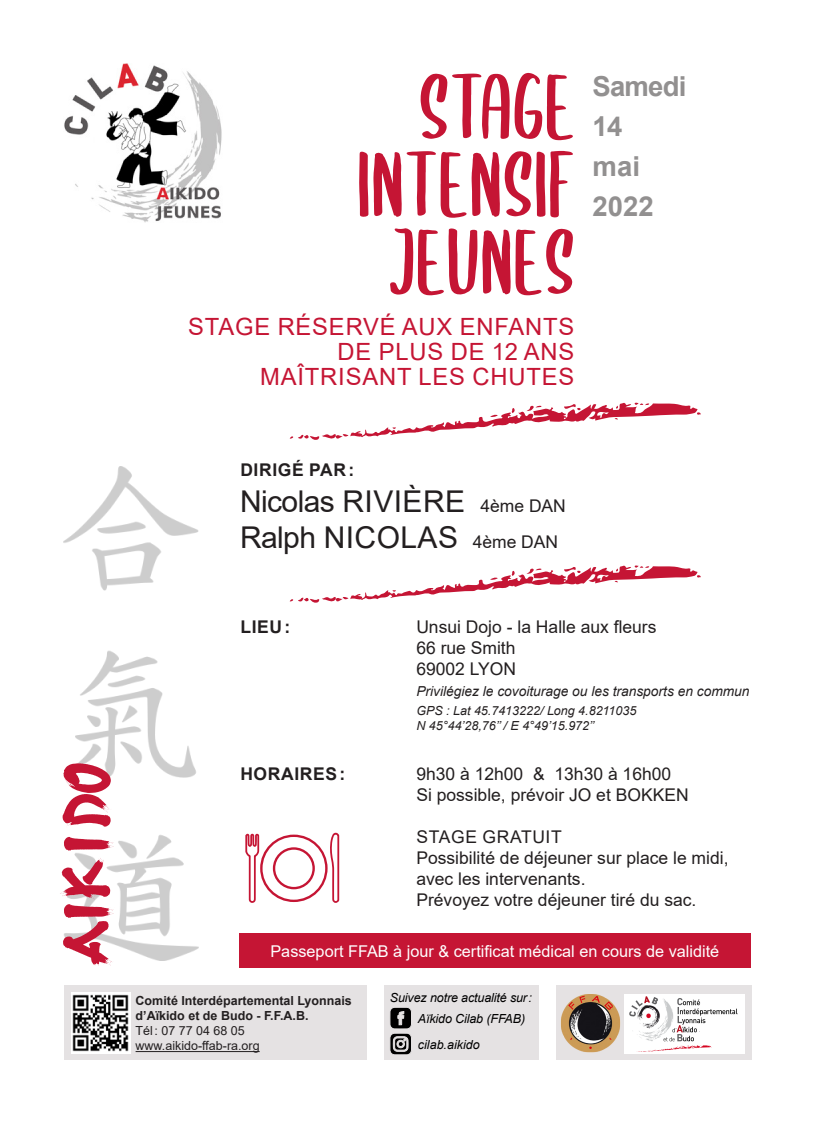
<style>
.page{position:relative;width:815px;height:1124px;background:#fff}
.page>*{position:absolute;margin:0;border:0;box-sizing:border-box;transform-origin:0 0}
.t1{font:93.75px "SUBSCRIBER";letter-spacing:.01em;color:#c51534}
.t2{font:80px "Fujimaru";letter-spacing:-.19em;color:#c51534}
.t3{font:30px "Arial";letter-spacing:-.005em;color:#231f20}
.t4{font:30px "Arial";letter-spacing:.015em;color:#231f20}
.t5{font:700 27.5px "Arial";letter-spacing:-.03em;color:#929090}
.t6{font:23.75px/25px "Arial";letter-spacing:.035em;color:#c51534;text-align:right}
.t7{font:17.5px/21px "Arial";color:#231f20}
.t8{font:700 17.5px "Arial";letter-spacing:.035em;color:#231f20}
.t9{font:17.5px "Arial";letter-spacing:.035em;color:#231f20}
.t10{font:16.25px "Arial";color:#fff}
.t11{font:italic 13.75px "Arial";color:#231f20}
.t12{font:italic 12.5px "Arial";color:#231f20}
.t13{font:700 12.5px "Arial";color:#231f20}
.t14{font:italic 12.5px "Arial";letter-spacing:-.01em;color:#000}
.t15{font:12.5px "Arial";color:#231f20}
.s1{font-size:17.5px}
</style>
<div class="page">
<img style="left:64px;top:467px;width:135px;height:493px">
<svg style="left:290px;top:565px;width:411px;height:38px"></svg>
<svg style="left:290px;top:402px;width:411px;height:38px"></svg>
<div style="left:239px;top:933px;width:511px;height:34px;background:#c51534"></div>
<div style="left:64px;top:985px;width:302px;height:74px;background:#e5e2e3"></div>
<div style="left:384px;top:985px;width:154px;height:74px;background:#e5e2e3"></div>
<div style="left:556px;top:985px;width:195px;height:74px;background:#e5e2e3"></div>
<div style="left:624px;top:993px;width:121px;height:60px;background:#fff"></div>
<img style="left:629px;top:996px;width:109px;height:54px">
<img style="left:560px;top:994px;width:60px;height:58px">
<hr style="left:136px;top:1050px;width:124px;height:1px;background:#231f20">
<img style="left:71px;top:992px;width:59px;height:61px">
<svg style="left:390px;top:1007px;width:22px;height:48px"></svg>
<img style="left:64px;top:64px;width:158px;height:158px">
<svg style="left:245px;top:832px;width:94px;height:70px"></svg>
<p class="t1" style="left:419px;top:44px;width:158px">STAGE</p>
<p class="t1" style="left:357px;top:122px;width:219px">INTENSIF</p>
<p class="t1" style="left:388px;top:199px;width:188px">JEUNES</p>
<p class="t6" style="left:188px;top:313px;width:388px">STAGE RÉSERVÉ AUX ENFANTS<br>DE PLUS DE 12 ANS</p>
<p class="t6" style="left:260px;top:363px;width:316px">MAÎTRISANT LES CHUTES</p>
<p class="t5" style="left:593px;top:67px;width:95px">Samedi</p>
<p class="t5" style="left:593px;top:107px;width:31px">14</p>
<p class="t5" style="left:593px;top:147px;width:49px">mai</p>
<p class="t5" style="left:593px;top:187px;width:63px">2022</p>
<p class="t8" style="left:240px;top:457px;width:116px">DIRIGÉ PAR:</p>
<p class="t3" style="left:240px;top:480px;width:327px">Nicolas RIVIÈRE <span class="s1">4ème DAN</span></p>
<p class="t4" style="left:240px;top:516px;width:320px">Ralph NICOLAS <span class="s1">4ème DAN</span></p>
<p class="t2" style="left:45px;top:967px;width:215px;rotate:-90deg">AIKIDO</p>
<p class="t8" style="left:240px;top:614px;width:52px">LIEU:</p>
<p class="t8" style="left:240px;top:761px;width:106px">HORAIRES:</p>
<p class="t7" style="left:416px;top:615px;width:242px">Unsui Dojo - la Halle aux fleurs</p>
<p class="t7" style="left:416px;top:636px;width:101px">66 rue Smith</p>
<p class="t7" style="left:416px;top:657px;width:101px">69002 LYON</p>
<p class="t11" style="left:416px;top:681px;width:335px">Privilégiez le covoiturage ou les transports en commun</p>
<p class="t12" style="left:416px;top:702px;width:222px">GPS : Lat 45.7413222/ Long 4.8211035</p>
<p class="t12" style="left:416px;top:717px;width:179px">N 45°44’28,76’’ / E 4°49’15.972’’</p>
<p class="t7" style="left:416px;top:762px;width:256px">9h30 à 12h00 &amp; 13h30 à 16h00</p>
<p class="t7" style="left:416px;top:783px;width:274px">Si possible, prévoir JO et BOKKEN</p>
<p class="t9" style="left:417px;top:824px;width:147px">STAGE GRATUIT</p>
<p class="t7" style="left:416px;top:846px;width:314px">Possibilité de déjeuner sur place le midi, avec les intervenants.</p>
<p class="t7" style="left:416px;top:888px;width:282px">Prévoyez votre déjeuner tiré du sac.</p>
<p class="t10" style="left:270px;top:939px;width:450px">Passeport FFAB à jour &amp; certificat médical en cours de validité</p>
<p class="t13" style="left:136px;top:991px;width:218px">Comité Interdépartemental Lyonnais</p>
<p class="t13" style="left:136px;top:1006px;width:174px">d’Aïkido et de Budo - F.F.A.B.</p>
<p class="t15" style="left:136px;top:1022px;width:111px">Tél: 07 77 04 68 05</p>
<p class="t15" style="left:136px;top:1037px;width:126px">www.aikido-ffab-ra.org</p>
<p class="t14" style="left:390px;top:989px;width:144px">Suivez notre actualité sur:</p>
<p class="t14" style="left:418px;top:1010px;width:109px">Aïkido Cilab (FFAB)</p>
<p class="t14" style="left:418px;top:1035px;width:63px">cilab.aikido</p>
</div>
